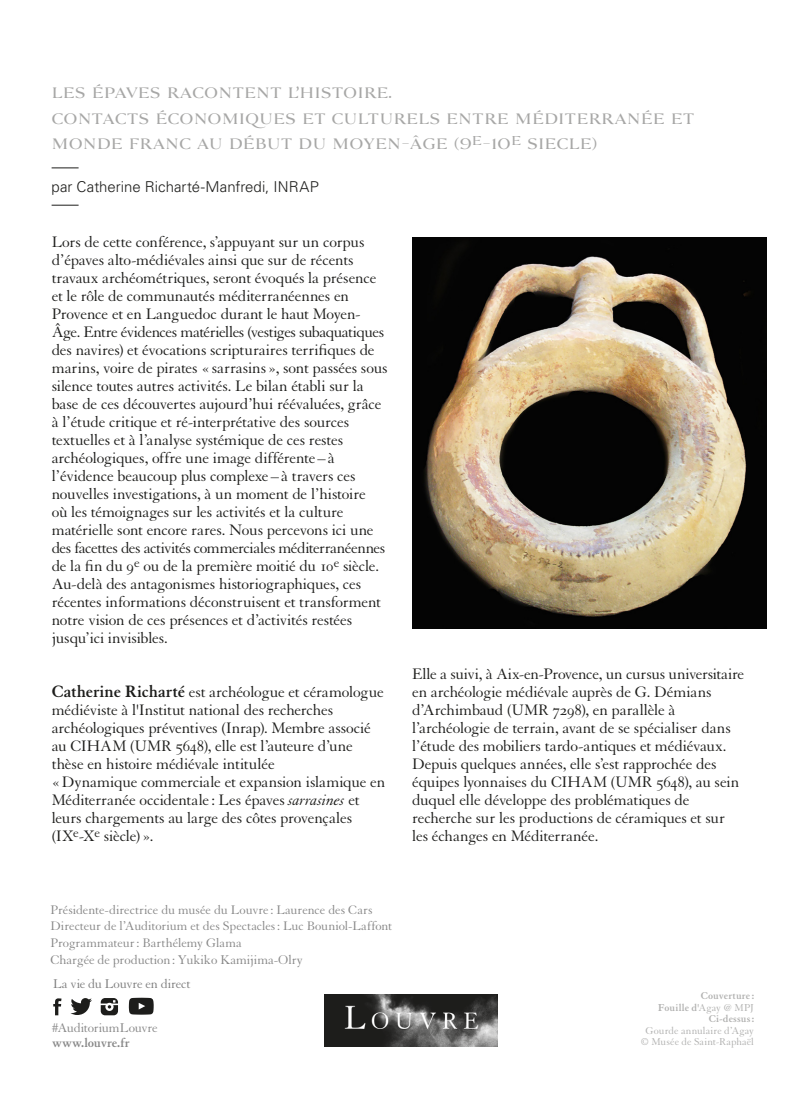
<style>
.page{position:relative;width:808px;height:1110px;background:#fff}
.page>*{position:absolute;margin:0;border:0;box-sizing:border-box;transform-origin:0 0}
.t1{font:16.5px/18px "Granjon LT Std";letter-spacing:-.015em;color:#1d1d1b}
.t2{font:15px/25.5px "Louvre Serif Med";color:#a7a7a6}
.t3{font:300 15px "Univers LT Std";color:#1d1d1b}
.t4{font:13.65px "Granjon LT Std";letter-spacing:-.01em;color:#878787}
.t5{font:13.65px "Granjon LT Std";letter-spacing:-.02em;color:#7c7c7c}
.t6{font:700 13.65px "Granjon LT Std";letter-spacing:-.005em;color:#878787}
.t7{font:13.5px/16.5px "Granjon LT Std";letter-spacing:-.005em;color:#878787}
.t8{font:10.95px/11.6px "Granjon LT Std";letter-spacing:.005em;color:#b0b0af;text-align:center}
.t9{font:700 10.95px/11.6px "Granjon LT Std";letter-spacing:.015em;color:#b0b0af;text-align:right}
.s1{font-weight:700;font-size:18px}
.s2{font-style:italic}
.s3{font-weight:400}
</style>
<div class="page">
<svg style="left:52px;top:168px;width:27px;height:1px"></svg>
<svg style="left:52px;top:205px;width:27px;height:1px"></svg>
<svg style="left:129px;top:998px;width:25px;height:16px"></svg>
<svg style="left:53px;top:998px;width:9px;height:17px"></svg>
<svg style="left:70px;top:998px;width:22px;height:17px"></svg>
<svg style="left:101px;top:998px;width:17px;height:17px"></svg>
<img style="left:325px;top:995px;width:173px;height:52px">
<img style="left:412px;top:237px;width:355px;height:391px">
<p class="t2" style="left:52px;top:80px;width:644px">LES ÉPAVES RACONTENT L’HISTOIRE.<br>CONTACTS ÉCONOMIQUES ET CULTURELS ENTRE MÉDITERRANÉE ET<br>MONDE FRANC AU DÉBUT DU MOYEN-ÂGE (9<sup>E</sup>-10<sup>E</sup> SIECLE)</p>
<p class="t3" style="left:52px;top:178px;width:269px">par Catherine Richarté-Manfredi, INRAP</p>
<p class="t1" style="left:52px;top:233px;width:338px">Lors de cette conférence, s’appuyant sur un corpus d’épaves alto-médiévales ainsi que sur de récents travaux archéométriques, seront évoqués la présence et le rôle de communautés méditerranéennes en Provence et en Languedoc durant le haut Moyen-Âge. Entre évidences matérielles (vestiges subaquatiques des navires) et évocations scripturaires terrifiques de marins, voire de pirates « sarrasins», sont passées sous silence toutes autres activités. Le bilan établi sur la base de ces découvertes aujourd’hui réévaluées, grâce à l’étude critique et ré-interprétative des sources textuelles et à l’analyse systémique de ces restes archéologiques, offre une image différente – à l’évidence beaucoup plus complexe –à travers ces nouvelles investigations, à un moment de l’histoire<br>où les témoignages sur les activités et la culture matérielle sont encore rares. Nous percevons ici une des facettes des activités commerciales méditerranéennes de la fin du 9<sup>e</sup> ou de la première moitié du 10<sup>e</sup> siècle.<br>Au-delà des antagonismes historiographiques, ces récentes informations déconstruisent et transforment notre vision de ces présences et d’activités restées jusqu’ici invisibles.</p>
<p class="t1" style="left:52px;top:683px;width:335px"><span class="s1">Catherine Richarté</span> est archéologue et céramologue médiéviste à l'Institut national des recherches archéologiques préventives (Inrap). Membre associé au CIHAM (UMR 5648), elle est l’auteure d’une thèse en histoire médiévale intitulée<br>«Dynamique commerciale et expansion islamique en Méditerranée occidentale : Les épaves <span class="s2">sarrasines</span> et leurs chargements au large des côtes provençales (IX<sup>e</sup>-X<sup>e</sup> siècle) ».</p>
<p class="t1" style="left:412px;top:665px;width:334px">Elle a suivi, à Aix-en-Provence, un cursus universitaire en archéologie médiévale auprès de G. Démians d’Archimbaud (UMR 7298), en parallèle à l’archéologie de terrain, avant de se spécialiser dans l’étude des mobiliers tardo-antiques et médiévaux.<br>Depuis quelques années, elle s’est rapprochée des équipes lyonnaises du CIHAM (UMR 5648), au sein duquel elle développe des problématiques de recherche sur les productions de céramiques et sur les échanges en Méditerranée.</p>
<p class="t7" style="left:51px;top:902px;width:343px">Présidente-directrice du musée du Louvre : Laurence des Cars<br>Directeur de l’Auditorium et des Spectacles: Luc Bouniol-Laffont<br>Programmateur: Barthélemy Glama</p>
<p class="t4" style="left:51px;top:952px;width:254px">Chargée de production: Yukiko Kamijima-Olry</p>
<p class="t5" style="left:53px;top:976px;width:139px">La vie du Louvre en direct</p>
<p class="t4" style="left:52px;top:1020px;width:107px">#AuditoriumLouvre</p>
<p class="t6" style="left:52px;top:1035px;width:79px">www.louvre.fr</p>
<p class="t9" style="left:658px;top:990px;width:97px">Couverture :<br>Fouille d'<span class="s3">Agay @ MPJ<br></span>Ci-dessus:</p>
<p class="t8" style="left:640px;top:1025px;width:115px">Gourde annulaire d’Agay © Musée de Saint-Raphaël</p>
</div>
